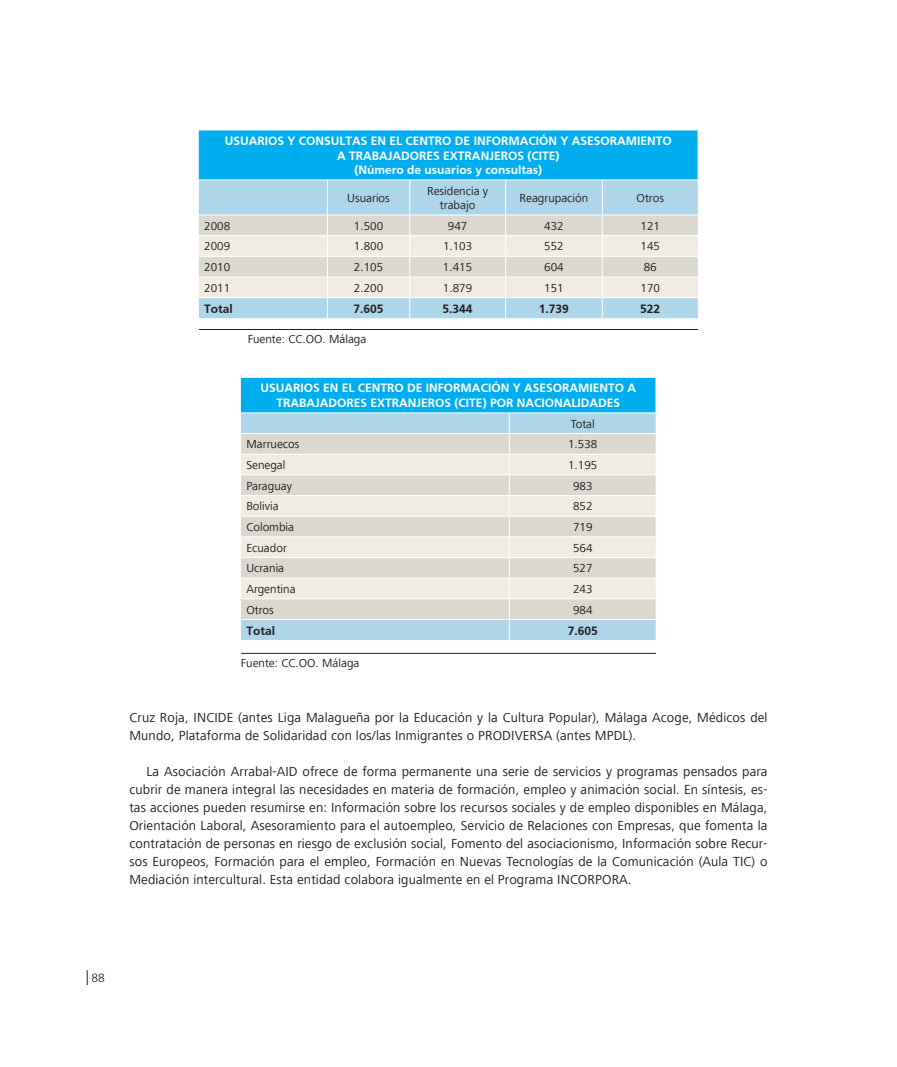
<style>
.page{position:relative;width:897px;height:1067px;background:#fff}
.page>*{position:absolute;margin:0;border:0;box-sizing:border-box;transform-origin:0 0}
.t1{font:13.5px/18px "Frutiger Next LT";letter-spacing:.01em;color:#231f20}
.t2{font:12px/14.4px "Frutiger Next LT";color:#231f20;text-align:center}
.t3{font:700 12px/14.4px "Frutiger";color:#fff}
.t4{font:700 12px "Frutiger";color:#231f20}
.t5{font:300 12px "Frutiger";color:#231f20}
</style>
<div class="page">
<svg style="left:87px;top:970px;width:1px;height:15px"></svg>
<hr style="left:199px;top:329px;width:499px;height:1px;background:#231f20">
<div style="left:198px;top:130px;width:500px;height:50px;background:#00aeef"></div>
<div style="left:199px;top:180px;width:498px;height:35px;background:#add6ea"></div>
<hr style="left:198px;top:179px;width:129px;height:1px;background:#fff">
<hr style="left:327px;top:179px;width:82px;height:1px;background:#fff">
<hr style="left:327px;top:180px;width:1px;height:35px;background:#fff">
<hr style="left:409px;top:179px;width:96px;height:1px;background:#fff">
<hr style="left:409px;top:180px;width:1px;height:35px;background:#fff">
<hr style="left:505px;top:179px;width:97px;height:1px;background:#fff">
<hr style="left:505px;top:180px;width:1px;height:35px;background:#fff">
<hr style="left:602px;top:179px;width:96px;height:1px;background:#fff">
<hr style="left:602px;top:180px;width:1px;height:35px;background:#fff">
<svg style="left:198px;top:215px;width:500px;height:103px;background:#dbe0dd"></svg>
<hr style="left:198px;top:235px;width:129px;height:1px;background:#fff">
<hr style="left:198px;top:256px;width:129px;height:1px;background:#fff">
<hr style="left:198px;top:276px;width:129px;height:1px;background:#fff">
<hr style="left:198px;top:297px;width:129px;height:1px;background:#fff">
<hr style="left:327px;top:235px;width:82px;height:1px;background:#fff">
<hr style="left:327px;top:256px;width:82px;height:1px;background:#fff">
<hr style="left:327px;top:276px;width:82px;height:1px;background:#fff">
<hr style="left:327px;top:297px;width:82px;height:1px;background:#fff">
<hr style="left:409px;top:235px;width:96px;height:1px;background:#fff">
<hr style="left:409px;top:256px;width:96px;height:1px;background:#fff">
<hr style="left:409px;top:276px;width:96px;height:1px;background:#fff">
<hr style="left:409px;top:297px;width:96px;height:1px;background:#fff">
<hr style="left:505px;top:235px;width:97px;height:1px;background:#fff">
<hr style="left:602px;top:235px;width:96px;height:1px;background:#fff">
<hr style="left:505px;top:256px;width:97px;height:1px;background:#fff">
<hr style="left:602px;top:256px;width:96px;height:1px;background:#fff">
<hr style="left:505px;top:276px;width:97px;height:1px;background:#fff">
<hr style="left:602px;top:276px;width:96px;height:1px;background:#fff">
<hr style="left:505px;top:297px;width:97px;height:1px;background:#fff">
<hr style="left:602px;top:297px;width:96px;height:1px;background:#fff">
<hr style="left:198px;top:130px;width:129px;height:1px;background:#fff">
<hr style="left:198px;top:130px;width:1px;height:49px;background:#fff">
<hr style="left:327px;top:130px;width:82px;height:1px;background:#fff">
<hr style="left:409px;top:130px;width:96px;height:1px;background:#fff">
<hr style="left:505px;top:130px;width:97px;height:1px;background:#fff">
<hr style="left:602px;top:130px;width:97px;height:1px;background:#fff">
<hr style="left:697px;top:130px;width:2px;height:49px;background:#fff">
<hr style="left:241px;top:653px;width:414px;height:1px;background:#231f20">
<div style="left:240px;top:377px;width:416px;height:36px;background:#00aeef"></div>
<div style="left:241px;top:413px;width:414px;height:227px;background:#add6ea"></div>
<div style="left:241px;top:434px;width:414px;height:185px;background:#dad8cf"></div>
<svg style="left:241px;top:455px;width:414px;height:143px;background:#e7e3da"></svg>
<hr style="left:240px;top:412px;width:269px;height:1px;background:#fff">
<hr style="left:509px;top:412px;width:147px;height:1px;background:#fff">
<hr style="left:240px;top:433px;width:269px;height:1px;background:#fff">
<hr style="left:509px;top:433px;width:147px;height:1px;background:#fff">
<svg style="left:509px;top:413px;width:1px;height:227px"></svg>
<svg style="left:655px;top:413px;width:1px;height:227px"></svg>
<hr style="left:240px;top:454px;width:269px;height:1px;background:#fff">
<hr style="left:240px;top:474px;width:269px;height:1px;background:#fff">
<hr style="left:240px;top:495px;width:269px;height:1px;background:#fff">
<hr style="left:240px;top:516px;width:269px;height:1px;background:#fff">
<hr style="left:240px;top:536px;width:269px;height:1px;background:#fff">
<hr style="left:240px;top:557px;width:269px;height:1px;background:#fff">
<hr style="left:240px;top:578px;width:269px;height:1px;background:#fff">
<hr style="left:240px;top:598px;width:269px;height:1px;background:#fff">
<hr style="left:240px;top:619px;width:269px;height:1px;background:#fff">
<hr style="left:509px;top:454px;width:147px;height:1px;background:#fff">
<hr style="left:509px;top:474px;width:147px;height:1px;background:#fff">
<hr style="left:509px;top:495px;width:147px;height:1px;background:#fff">
<hr style="left:509px;top:516px;width:147px;height:1px;background:#fff">
<hr style="left:509px;top:536px;width:147px;height:1px;background:#fff">
<hr style="left:509px;top:557px;width:147px;height:1px;background:#fff">
<hr style="left:509px;top:578px;width:147px;height:1px;background:#fff">
<hr style="left:509px;top:598px;width:147px;height:1px;background:#fff">
<hr style="left:509px;top:619px;width:147px;height:1px;background:#fff">
<hr style="left:240px;top:377px;width:269px;height:1px;background:#fff">
<hr style="left:240px;top:378px;width:1px;height:34px;background:#fff">
<hr style="left:509px;top:377px;width:148px;height:1px;background:#fff">
<hr style="left:655px;top:378px;width:2px;height:34px;background:#fff">
<p class="t3" style="left:225px;top:134px;width:17px">USUARIOS</p>
<p class="t3" style="left:287px;top:134px;width:20px">Y CONSULTAS</p>
<p class="t3" style="left:371px;top:134px;width:51px">EN EL CENTRO</p>
<p class="t3" style="left:455px;top:134px;width:31px">DE INFORMACIÓN</p>
<p class="t3" style="left:560px;top:134px;width:29px">Y ASESORAMIENTO</p>
<p class="t3" style="left:337px;top:148px;width:28px">A TRABAJADORES</p>
<p class="t3" style="left:443px;top:148px;width:16px">EXTRANJEROS</p>
<p class="t3" style="left:354px;top:148px;width:206px;text-indent:173px">(CITE) (NÚMERO DE USUARIOS Y CONSULTAS)</p>
<p class="t2" style="left:347px;top:191px;width:44px">Usuarios</p>
<p class="t2" style="left:427px;top:183px;width:63px">Residencia y trabajo</p>
<p class="t2" style="left:519px;top:191px;width:70px">Reagrupación</p>
<p class="t2" style="left:636px;top:191px;width:29px">Otros</p>
<p class="t2" style="left:204px;top:218px;width:28px">2008</p>
<p class="t2" style="left:354px;top:218px;width:31px">1.500</p>
<p class="t2" style="left:448px;top:218px;width:21px">947</p>
<p class="t2" style="left:544px;top:218px;width:21px">432</p>
<p class="t2" style="left:640px;top:218px;width:21px">121</p>
<p class="t2" style="left:204px;top:239px;width:28px">2009</p>
<p class="t2" style="left:354px;top:239px;width:31px">1.800</p>
<p class="t2" style="left:443px;top:239px;width:31px">1.103</p>
<p class="t2" style="left:544px;top:239px;width:21px">552</p>
<p class="t2" style="left:640px;top:239px;width:21px">145</p>
<p class="t2" style="left:204px;top:260px;width:28px">2010</p>
<p class="t2" style="left:354px;top:260px;width:31px">2.105</p>
<p class="t2" style="left:443px;top:260px;width:31px">1.415</p>
<p class="t2" style="left:544px;top:260px;width:21px">604</p>
<p class="t2" style="left:643px;top:260px;width:15px">86</p>
<p class="t2" style="left:204px;top:280px;width:28px">2011</p>
<p class="t2" style="left:354px;top:280px;width:31px">2.200</p>
<p class="t2" style="left:443px;top:280px;width:31px">1.879</p>
<p class="t2" style="left:544px;top:280px;width:21px">151</p>
<p class="t2" style="left:640px;top:280px;width:21px">170</p>
<p class="t4" style="left:204px;top:301px;width:30px">TOTAL</p>
<p class="t4" style="left:353px;top:301px;width:32px">7.605</p>
<p class="t4" style="left:442px;top:301px;width:32px">5.344</p>
<p class="t4" style="left:539px;top:301px;width:32px">1.739</p>
<p class="t4" style="left:640px;top:301px;width:22px">522</p>
<p class="t2" style="left:248px;top:331px;width:120px">Fuente: CC.OO. Málaga</p>
<p class="t3" style="left:260px;top:381px;width:17px">USUARIOS</p>
<p class="t3" style="left:323px;top:381px;width:51px">EN EL CENTRO</p>
<p class="t3" style="left:407px;top:381px;width:31px">DE INFORMACIÓN</p>
<p class="t3" style="left:512px;top:381px;width:29px">Y ASESORAMIENTO</p>
<p class="t3" style="left:627px;top:381px;width:8px">A</p>
<p class="t3" style="left:276px;top:395px;width:16px">TRABAJADORES</p>
<p class="t3" style="left:370px;top:395px;width:16px">EXTRANJEROS</p>
<p class="t3" style="left:454px;top:395px;width:44px">(CITE) POR</p>
<p class="t3" style="left:516px;top:395px;width:9px">NACIONALIDADES</p>
<p class="t2" style="left:570px;top:416px;width:26px">Total</p>
<p class="t2" style="left:246px;top:437px;width:55px">Marruecos</p>
<p class="t2" style="left:568px;top:437px;width:31px">1.538</p>
<p class="t2" style="left:246px;top:457px;width:41px">Senegal</p>
<p class="t2" style="left:568px;top:457px;width:31px">1.195</p>
<p class="t2" style="left:246px;top:478px;width:47px">Paraguay</p>
<p class="t2" style="left:573px;top:478px;width:21px">983</p>
<p class="t2" style="left:246px;top:499px;width:34px">Bolivia</p>
<p class="t2" style="left:573px;top:499px;width:21px">852</p>
<p class="t2" style="left:246px;top:519px;width:49px">Colombia</p>
<p class="t2" style="left:573px;top:519px;width:21px">719</p>
<p class="t2" style="left:246px;top:540px;width:42px">Ecuador</p>
<p class="t2" style="left:573px;top:540px;width:21px">564</p>
<p class="t2" style="left:246px;top:561px;width:39px">Ucrania</p>
<p class="t2" style="left:573px;top:561px;width:21px">527</p>
<p class="t2" style="left:246px;top:581px;width:51px">Argentina</p>
<p class="t2" style="left:573px;top:581px;width:21px">243</p>
<p class="t2" style="left:246px;top:602px;width:29px">Otros</p>
<p class="t2" style="left:573px;top:602px;width:21px">984</p>
<p class="t4" style="left:246px;top:623px;width:30px">TOTAL</p>
<p class="t4" style="left:567px;top:623px;width:32px">7.605</p>
<p class="t2" style="left:241px;top:655px;width:120px">Fuente: CC.OO. Málaga</p>
<p class="t1" style="left:129px;top:708px;width:639px">Cruz Roja, INCIDE (antes Liga Malagueña por la Educación y la Cultura Popular), Málaga Acoge, Médicos del<br>Mundo, Plataforma de Solidaridad con los/las Inmigrantes o PRODIVERSA (antes MPDL).</p>
<p class="t1" style="left:129px;top:762px;width:639px;text-align:justify;text-indent:17px">La Asociación Arrabal-AID ofrece de forma permanente una serie de servicios y programas pensados para cubrir de manera integral las necesidades en materia de formación, empleo y animación social. En síntesis, es&shy;tas acciones pueden resumirse en: Información sobre los recursos sociales y de empleo disponibles en Málaga, Orientación Laboral, Asesoramiento para el autoempleo, Servicio de Relaciones con Empresas, que fomenta la contratación de personas en riesgo de exclusión social, Fomento del asociacionismo, Información sobre Recur&shy;sos Europeos, Formación para el empleo, Formación en Nuevas Tecnologías de la Comunicación (Aula TIC) o Mediación intercultural. Esta entidad colabora igualmente en el Programa INCORPORA.</p>
<p class="t5" style="left:91px;top:970px;width:15px">88</p>
</div>
